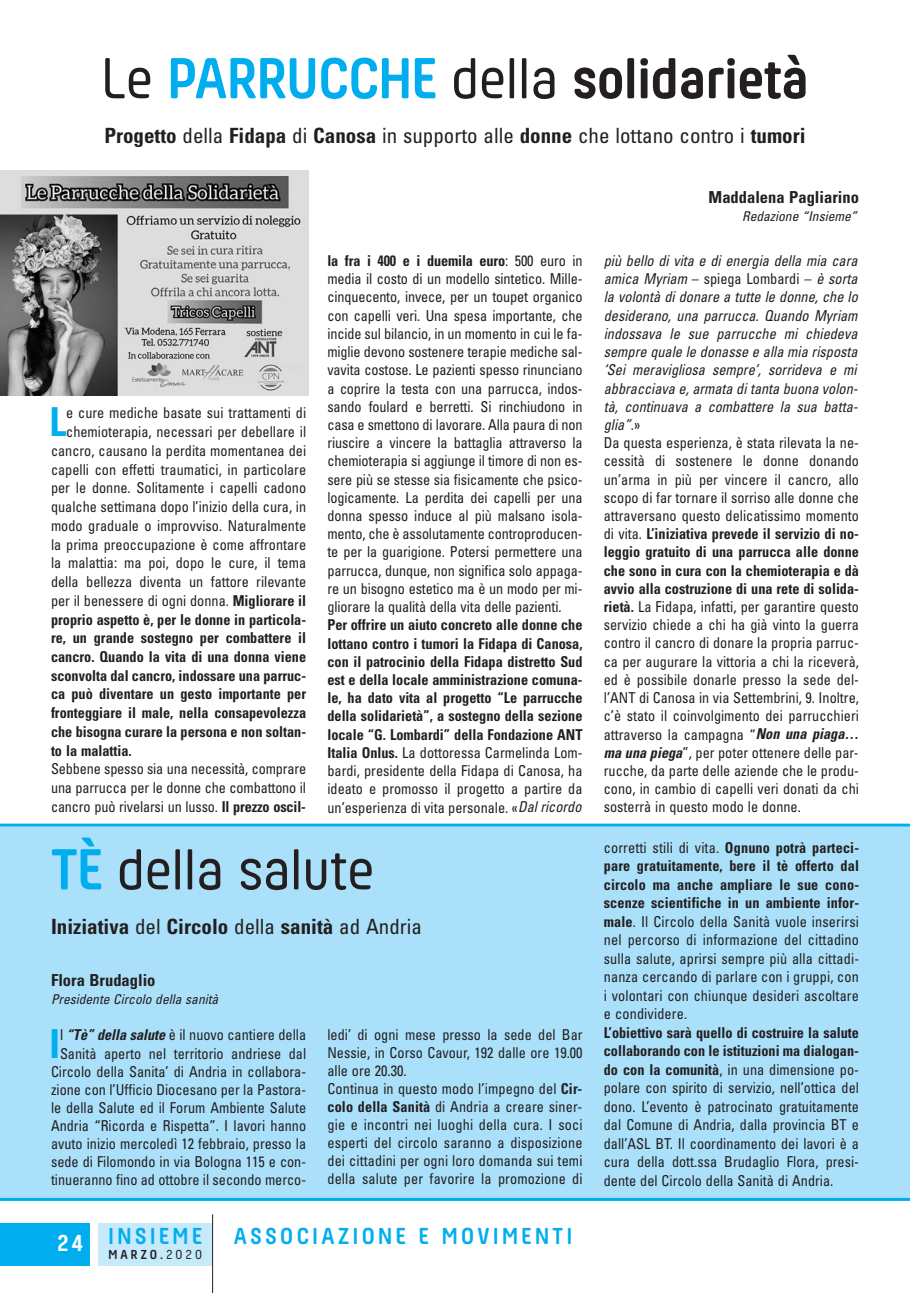
<style>
.page{position:relative;width:910px;height:1293px;background:#fff}
.page>*{position:absolute;margin:0;border:0;box-sizing:border-box;transform-origin:0 0}
.t1{font:700 60px "Hansom FY";color:#231f20}
.t2{font:60px "Hansom FY";color:#231f20}
.t3{font:700 condensed 39.9px "Univers";color:#00aeef;scale:.95 1}
.t4{font:700 24px "Hansom FY";letter-spacing:.15em;color:#00aeef}
.t5{font:700 24px "Hansom FY";color:#fff}
.t6{font:condensed 21px "Univers";color:#231f20}
.t7{font:700 condensed 21px "Univers";color:#231f20}
.t8{font:700 condensed 16.5px "Univers";color:#231f20}
.t9{font:condensed 15px/18.1px "Univers";color:#231f20;text-align:justify;scale:.95 1}
.t10{font:700 condensed 15px/18.1px "Univers";color:#231f20;text-align:justify;scale:.95 1}
.t11{font:italic condensed 13.5px "Univers";color:#231f20}
.t12{font:700 13.5px "Hansom FY";letter-spacing:.23em;color:#231f20}
.s1{font-weight:400}
.s2{color:#00aeef}
.s3{font-weight:700}
.s4{font-weight:400;font-style:italic}
.s5{font-weight:700;color:#00aeef}
.s6{font-weight:700;font-style:italic}
.s7{font-style:italic}
</style>
<div class="page">
<div style="left:0;top:827px;width:910px;height:372px;background:#aae0f9"></div>
<div style="left:0;top:1222px;width:89px;height:43px;background:#00aeef"></div>
<div style="left:98px;top:1222px;width:115px;height:43px;background:#c6eafa"></div>
<hr style="left:212px;top:1214px;width:1px;height:79px;background:#231f20">
<img style="left:0;top:170px;width:308px;height:225px">
<hr style="left:0;top:823px;width:910px;height:3px;background:#00aeef">
<hr style="left:0;top:1198px;width:910px;height:3px;background:#00aeef">
<h1 class="t1" style="left:102px;top:58px;width:708px"><span class="s1">Le</span> <span class="s2">PARRUCCHE</span> <span class="s1">della</span> solidarietà</h1>
<h3 class="t6" style="left:104px;top:128px;width:703px"><span class="s3">Progetto</span> della <span class="s3">Fidapa</span> di <span class="s3">Canosa</span> in supporto alle <span class="s3">donne</span> che lottano contro i <span class="s3">tumori</span></h3>
<h2 class="t3" style="left:50px;top:407px;width:19px">L</h2>
<p class="t9" style="left:66px;top:405px;width:254px">e cure mediche basate sui trattamenti di</p>
<p class="t9" style="left:66px;top:424px;width:254px">chemioterapia, necessari per debellare il</p>
<p class="t9" style="left:51px;top:443px;width:270px">cancro, causano la perdita momentanea dei</p>
<p class="t9" style="left:51px;top:461px;width:270px">capelli con effetti traumatici, in particolare</p>
<p class="t9" style="left:51px;top:480px;width:270px">per le donne. Solitamente i capelli cadono</p>
<p class="t9" style="left:51px;top:499px;width:270px">qualche settimana dopo l’inizio della cura, in</p>
<p class="t9" style="left:51px;top:518px;width:270px">modo graduale o improvviso. Naturalmente</p>
<p class="t9" style="left:51px;top:536px;width:270px">la prima preoccupazione è come affrontare</p>
<p class="t9" style="left:51px;top:555px;width:270px">la malattia: ma poi, dopo le cure, il tema</p>
<p class="t9" style="left:51px;top:574px;width:270px">della bellezza diventa un fattore rilevante</p>
<p class="t9" style="left:51px;top:593px;width:270px">per il benessere di ogni donna. <span class="s3">Migliorare il</span></p>
<p class="t10" style="left:51px;top:611px;width:270px">proprio aspetto è, per le donne in particola-</p>
<p class="t10" style="left:51px;top:630px;width:270px">re, un grande sostegno per combattere il</p>
<p class="t10" style="left:51px;top:649px;width:270px">cancro. Quando la vita di una donna viene</p>
<p class="t10" style="left:51px;top:668px;width:270px">sconvolta dal cancro, indossare una parruc-</p>
<p class="t10" style="left:51px;top:686px;width:270px">ca può diventare un gesto importante per</p>
<p class="t10" style="left:51px;top:705px;width:270px">fronteggiare il male, nella consapevolezza</p>
<p class="t10" style="left:51px;top:724px;width:270px">che bisogna curare la persona e non soltan-</p>
<p class="t10" style="left:51px;top:742px;width:87px">to la malattia.</p>
<p class="t9" style="left:51px;top:761px;width:270px;line-height:18.8px">Sebbene spesso sia una necessità, comprare una parrucca per le donne che combattono il cancro può rivelarsi un lusso. <span class="s3">Il prezzo oscil-</span></p>
<p class="t9" style="left:327px;top:253px;width:270px"><span class="s3">la fra i 400 e i duemila euro</span>: 500 euro in media il costo di un modello sintetico. Mille&shy;cinquecento, invece, per un toupet organico con capelli veri. Una spesa importante, che incide sul bilancio, in un momento in cui le fa&shy;miglie devono sostenere terapie mediche sal&shy;vavita costose. Le pazienti spesso rinunciano a coprire la testa con una parrucca, indos&shy;sando foulard e berretti. Si rinchiudono in casa e smettono di lavorare. Alla paura di non riuscire a vincere la battaglia attraverso la chemioterapia si aggiunge il timore di non es&shy;sere più se stesse sia fisicamente che psico&shy;logicamente. La perdita dei capelli per una donna spesso induce al più malsano isola&shy;mento, che è assolutamente controproducen&shy;te per la guarigione. Potersi permettere una parrucca, dunque, non significa solo appaga&shy;re un bisogno estetico ma è un modo per mi&shy;gliorare la qualità della vita delle pazienti.</p>
<p class="t10" style="left:327px;top:617px;width:272px">Per offrire un aiuto concreto alle donne che lottano contro i tumori la Fidapa di Canosa, con il patrocinio della Fidapa distretto Sud est e della locale amministrazione comuna&shy;le, ha dato vita al progetto “Le parrucche della solidarietà”, a sostegno della sezione locale “G. Lombardi” della Fondazione ANT Italia Onlus. <span class="s1">La dottoressa Carmelinda Lom&shy;bardi, presidente della Fidapa di Canosa, ha ideato e promosso il progetto a partire da un’esperienza di vita personale. «</span><span class="s4">Dalricordo</span></p>
<h1 class="t2" style="left:51px;top:849px;width:324px"><span class="s5">TÈ</span> della salute</h1>
<h3 class="t7" style="left:51px;top:918px;width:372px">Iniziativa <span class="s1">del</span> Circolo <span class="s1">della</span> sanità <span class="s1">ad Andria</span></h3>
<p class="t8" style="left:51px;top:974px;width:106px">Flora Brudaglio</p>
<p class="t11" style="left:51px;top:993px;width:171px">Presidente Circolo della sanità</p>
<h2 class="t3" style="left:50px;top:1029px;width:13px">I</h2>
<p class="t9" style="left:51px;top:1027px;width:270px;text-align:right">l <span class="s6">“Tè” della salute</span>è il nuovo cantiere della Sanità aperto nel territorio andriese dal Circolo della Sanita’ di Andria in collabora&shy;zione con l’Ufficio Diocesano per la Pastora&shy;le della Salute ed il Forum Ambiente Salute Andria “Ricorda e Rispetta”. I lavori hanno avuto inizio mercoledì 12 febbraio, presso la sede di Filomondo in via Bologna 115 e con&shy;tinueranno fino ad ottobre il secondo merco-</p>
<p class="t9" style="left:327px;top:1027px;width:270px;text-align:left">ledi’ di ogni mese presso la sede del Bar Nessie, in Corso Cavour, 192 dalle ore 19.00 alle ore 20.30.<br>Continua in questo modo l’impegno del <span class="s3">Cir&shy;colo della Sanità</span> di Andria a creare siner&shy;gie e incontri nei luoghi della cura. I soci esperti del circolo saranno a disposizione dei cittadini per ogni loro domanda sui temi della salute per favorire la promozione di</p>
<h3 class="t5" style="left:57px;top:1235px;width:27px">24</h3>
<h3 class="t4" style="left:108px;top:1227px;width:95px">INSIEME</h3>
<p class="t12" style="left:108px;top:1250px;width:95px">MARZO.<span class="s1">2020</span></p>
<h3 class="t4" style="left:234px;top:1227px;width:340px">ASSOCIAZIONE E MOVIMENTI</h3>
<p class="t8" style="left:709px;top:191px;width:152px">Maddalena Pagliarino</p>
<p class="t11" style="left:742px;top:211px;width:119px">Redazione “Insieme”</p>
<p class="t9" style="left:604px;top:253px;width:273px;text-align:left"><span class="s7">più bello di vita e di energia della mia cara amica Myriam</span> – spiega Lombardi – <span class="s7">è sorta la volontà di donare a tutte le donne, che lo desiderano, una parrucca. Quando Myriam indossava le sue parrucche mi chiedeva sempre quale le donasse e alla mia risposta ‘Sei meravigliosa sempre’, sorrideva e mi abbracciava e,armata ditanta buona volon&shy;tà, continuava a combattere la sua batta&shy;glia”</span>. »<br>Da questa esperienza, è stata rilevata la ne&shy;cessità di sostenere le donne donando un’arma in più per vincere il cancro, allo scopo di far tornare il sorriso alle donne che attraversano questo delicatissimo momento di vita. <span class="s3">L’iniziativa prevede il servizio di no&shy;leggio gratuito di una parrucca alle donne che sono in cura con la chemioterapia e dà avvio alla costruzione di una rete di solida&shy;rietà.</span> La Fidapa, infatti, per garantire questo servizio chiede a chi ha già vinto la guerra contro il cancro di donare la propria parruc&shy;ca per augurare la vittoria a chi la riceverà, ed è possibile donarle presso la sede del&shy;l’ANT di Canosa in via Settembrini, 9. Inoltre, c’è stato il coinvolgimento dei parrucchieri attraverso la campagna “<span class="s6">Non una piaga… ma una piega</span>”, per poter ottenere delle par&shy;rucche, da parte delle aziende che le produ&shy;cono, in cambio di capelli veri donati da chi sosterrà in questo modo le donne.</p>
<p class="t9" style="left:604px;top:839px;width:270px">corretti stili di vita. <span class="s3">Ognuno potrà parteci&shy;pare gratuitamente, bere il tè offerto dal circolo ma anche ampliare le sue cono&shy;scenze scientifiche in un ambiente infor&shy;male</span>. Il Circolo della Sanità vuole inserirsi nel percorso di informazione del cittadino sulla salute, aprirsi sempre più alla cittadi&shy;nanza cercando di parlare con i gruppi, con i volontari con chiunque desideri ascoltare e condividere.</p>
<p class="t9" style="left:604px;top:1024px;width:270px"><span class="s3">L’obiettivo sarà quello di costruire la salute collaborando con le istituzioni ma dialogan&shy;do con la comunità</span>, in una dimensione po&shy;polare con spirito di servizio, nell’ottica del dono. L’evento è patrocinato gratuitamente dal Comune di Andria, dalla provincia BT e dall’ASL BT. Il coordinamento dei lavori è a cura della dott.ssa Brudaglio Flora, presi&shy;dente del Circolo della Sanità di Andria.</p>
</div>
